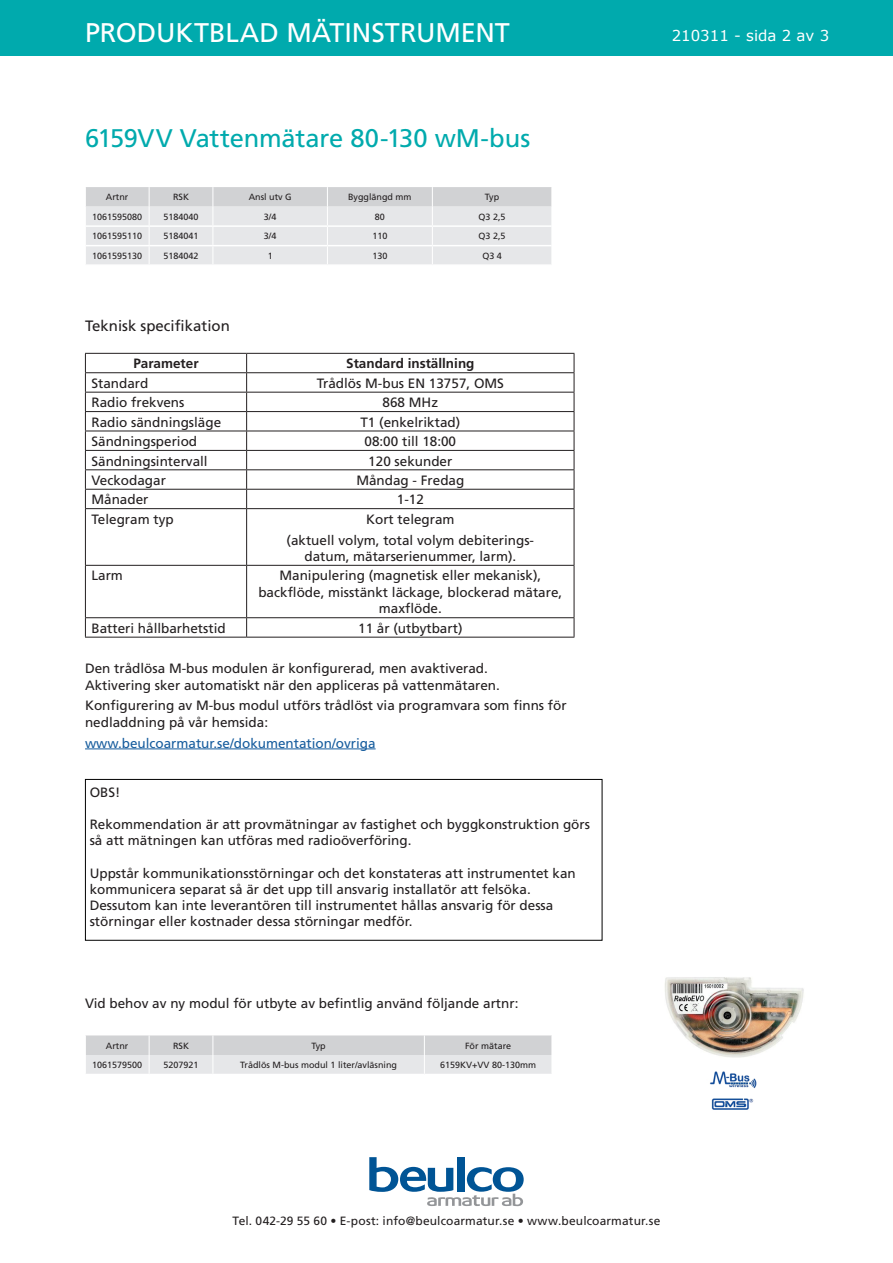
<style>
.page{position:relative;width:893px;height:1263px;background:#fff}
.page>*{position:absolute;margin:0;border:0;box-sizing:border-box;transform-origin:0 0}
.t1{font:27px "Frutiger LT Std";color:#fff}
.Artikelgrupp{font:25.5px "Frutiger LT Std";letter-spacing:-.01em;color:#00aaad}
.t2{font:15px "Frutiger";color:#231f20}
.t3{font:15px "Verdana";color:#fff}
.Tabell_rubrik_Beulco{font:13.5px/16.2px "Frutiger";color:#231f20}
.Brödtext_Beulco{font:13.5px/16.5px "Frutiger";color:#231f20;text-align:center}
.Tabell_rubrik_Beulco-2{font:13.5px "Frutiger";color:#175d9e}
.Brödtext_Beulco-2{font:700 13.5px "Frutiger";color:#231f20}
.t4{font:12px "Frutiger LT Std";letter-spacing:.01em;color:#231f20}
.TabelltextC{font:9px "Frutiger LT Std";color:#231f20}
.TabellrubrikC{font:9px "Frutiger LT Std";color:#231f20}
.Artnr{font:9px "Frutiger LT Std";color:#231f20}
</style>
<div class="page">
<div style="left:0;top:0;width:893px;height:55px;background:#00aaad"></div>
<svg style="left:369px;top:1157px;width:155px;height:49px"></svg>
<svg style="left:86px;top:187px;width:466px;height:77px;background:#e1e2e4"></svg>
<hr style="left:432px;top:225px;width:120px;height:2px;background:#fff">
<hr style="left:432px;top:245px;width:120px;height:1px;background:#fff">
<hr style="left:85px;top:748px;width:291px;height:1px;background:#175d9e">
<hr style="left:85px;top:353px;width:162px;height:1px;background:#231f20">
<hr style="left:247px;top:353px;width:327px;height:1px;background:#231f20">
<hr style="left:85px;top:372px;width:162px;height:1px;background:#231f20">
<hr style="left:85px;top:392px;width:162px;height:1px;background:#231f20">
<hr style="left:85px;top:411px;width:162px;height:1px;background:#231f20">
<hr style="left:247px;top:372px;width:327px;height:1px;background:#231f20">
<hr style="left:247px;top:392px;width:327px;height:1px;background:#231f20">
<hr style="left:247px;top:411px;width:327px;height:1px;background:#231f20">
<hr style="left:85px;top:431px;width:162px;height:1px;background:#231f20">
<hr style="left:247px;top:431px;width:327px;height:1px;background:#231f20">
<hr style="left:85px;top:450px;width:162px;height:1px;background:#231f20">
<hr style="left:247px;top:450px;width:327px;height:1px;background:#231f20">
<hr style="left:85px;top:469px;width:162px;height:1px;background:#231f20">
<hr style="left:247px;top:469px;width:327px;height:1px;background:#231f20">
<svg style="left:85px;top:354px;width:1px;height:154px"></svg>
<hr style="left:85px;top:509px;width:1px;height:56px;background:#231f20">
<hr style="left:85px;top:566px;width:1px;height:51px;background:#231f20">
<svg style="left:85px;top:618px;width:1px;height:19px"></svg>
<svg style="left:246px;top:354px;width:1px;height:154px"></svg>
<hr style="left:246px;top:509px;width:1px;height:56px;background:#231f20">
<hr style="left:246px;top:566px;width:1px;height:51px;background:#231f20">
<svg style="left:246px;top:618px;width:1px;height:19px"></svg>
<svg style="left:574px;top:354px;width:1px;height:154px"></svg>
<hr style="left:574px;top:509px;width:1px;height:56px;background:#231f20">
<hr style="left:574px;top:566px;width:1px;height:51px;background:#231f20">
<svg style="left:574px;top:618px;width:1px;height:19px"></svg>
<hr style="left:85px;top:489px;width:162px;height:1px;background:#231f20">
<hr style="left:85px;top:508px;width:162px;height:1px;background:#231f20">
<hr style="left:85px;top:565px;width:162px;height:1px;background:#231f20">
<hr style="left:85px;top:617px;width:162px;height:1px;background:#231f20">
<hr style="left:85px;top:637px;width:162px;height:1px;background:#231f20">
<hr style="left:247px;top:489px;width:327px;height:1px;background:#231f20">
<hr style="left:247px;top:508px;width:327px;height:1px;background:#231f20">
<hr style="left:247px;top:565px;width:327px;height:1px;background:#231f20">
<hr style="left:247px;top:617px;width:327px;height:1px;background:#231f20">
<hr style="left:247px;top:637px;width:327px;height:1px;background:#231f20">
<div style="left:85px;top:779px;width:517px;height:162px;border:1px solid #000"></div>
<svg style="left:86px;top:1035px;width:466px;height:39px;background:#dcdddf"></svg>
<img style="left:710px;top:1071px;width:47px;height:39px">
<img style="left:665px;top:977px;width:139px;height:81px">
<h1 class="t1" style="left:85px;top:16px;width:319px">PRODUKTBLAD Mätinstrume</h1>
<h1 class="t1" style="left:475px;top:16px;width:32px">nt</h1>
<p class="t3" style="left:672px;top:26px;width:159px">210311 - sida 2 av 3</p>
<p class="Artikelgrupp" style="left:85px;top:123px;width:447px">6159VV Vattenmätare 80-130 wM-bus</p>
<p class="TabellrubrikC" style="left:106px;top:192px;width:24px">Artnr</p>
<p class="TabellrubrikC" style="left:173px;top:192px;width:18px">RSK</p>
<p class="TabellrubrikC" style="left:249px;top:192px;width:45px">Ansl utv G</p>
<p class="TabellrubrikC" style="left:348px;top:192px;width:65px">Bygglängd mm</p>
<p class="TabellrubrikC" style="left:485px;top:192px;width:16px">Typ</p>
<p class="Artnr" style="left:92px;top:211px;width:52px">1061595080</p>
<p class="TabelltextC" style="left:163px;top:211px;width:37px">5184040</p>
<p class="TabelltextC" style="left:264px;top:211px;width:14px">3/4</p>
<p class="TabelltextC" style="left:375px;top:211px;width:12px">80</p>
<p class="TabelltextC" style="left:479px;top:211px;width:29px">Q3 2,5</p>
<p class="Artnr" style="left:92px;top:231px;width:52px">1061595110</p>
<p class="TabelltextC" style="left:163px;top:231px;width:37px">5184041</p>
<p class="TabelltextC" style="left:264px;top:231px;width:14px">3/4</p>
<p class="TabelltextC" style="left:372px;top:231px;width:17px">110</p>
<p class="TabelltextC" style="left:479px;top:231px;width:29px">Q3 2,5</p>
<p class="Artnr" style="left:92px;top:250px;width:52px">1061595130</p>
<p class="TabelltextC" style="left:163px;top:250px;width:37px">5184042</p>
<p class="TabelltextC" style="left:268px;top:250px;width:7px">1</p>
<p class="TabelltextC" style="left:372px;top:250px;width:17px">130</p>
<p class="TabelltextC" style="left:482px;top:250px;width:21px">Q3 4</p>
<p class="t2" style="left:85px;top:317px;width:146px">Teknisk specifikation</p>
<p class="Brödtext_Beulco-2" style="left:133px;top:356px;width:67px">Parameter</p>
<p class="Brödtext_Beulco-2" style="left:346px;top:356px;width:130px">Standard inställning</p>
<p class="Brödtext_Beulco" style="left:91px;top:375px;width:59px">Standard</p>
<p class="Brödtext_Beulco" style="left:317px;top:375px;width:189px">Trådlös M-bus EN 13757, OMS</p>
<p class="Brödtext_Beulco" style="left:91px;top:394px;width:95px">Radio frekvens</p>
<p class="Brödtext_Beulco" style="left:383px;top:394px;width:57px">868 MHz</p>
<p class="Brödtext_Beulco" style="left:91px;top:414px;width:131px">Radio sändningsläge</p>
<p class="Brödtext_Beulco" style="left:360px;top:414px;width:101px">T1 (enkelriktad)</p>
<p class="Brödtext_Beulco" style="left:91px;top:433px;width:107px">Sändningsperiod</p>
<p class="Brödtext_Beulco" style="left:365px;top:433px;width:93px">08:00 till 18:00</p>
<p class="Brödtext_Beulco" style="left:91px;top:452px;width:118px">Sändningsintervall</p>
<p class="Brödtext_Beulco" style="left:368px;top:452px;width:86px">120 sekunder</p>
<p class="Brödtext_Beulco" style="left:91px;top:472px;width:76px">Veckodagar</p>
<p class="Brödtext_Beulco" style="left:356px;top:472px;width:110px">Måndag - Fredag</p>
<p class="Brödtext_Beulco" style="left:91px;top:491px;width:59px">Månader</p>
<p class="Brödtext_Beulco" style="left:397px;top:491px;width:29px">1-12</p>
<p class="Brödtext_Beulco" style="left:91px;top:511px;width:84px">Telegram typ</p>
<p class="Brödtext_Beulco" style="left:366px;top:511px;width:90px">Kort telegram</p>
<p class="Brödtext_Beulco" style="left:287px;top:531px;width:249px">(aktuell volym, total volym debiterings&shy;datum, mätarserienummer, larm).</p>
<p class="Brödtext_Beulco" style="left:91px;top:567px;width:33px">Larm</p>
<p class="Brödtext_Beulco" style="left:258px;top:567px;width:305px">Manipulering (magnetisk eller mekanisk), backflöde, misstänkt läckage, blockerad mätare, maxflöde.</p>
<p class="Brödtext_Beulco" style="left:91px;top:620px;width:136px">Batteri hållbarhetstid</p>
<p class="Brödtext_Beulco" style="left:358px;top:620px;width:106px">11 år (utbytbart)</p>
<p class="Tabell_rubrik_Beulco" style="left:85px;top:660px;width:416px">Den trådlösa M-bus modulen är konfigurerad, men avaktiverad.<br>Aktivering sker automatiskt när den appliceras på vattenmätaren.</p>
<p class="Tabell_rubrik_Beulco" style="left:85px;top:697px;width:483px">Konfigurering av M-bus modul utförs trådlöst via programvara som finns för nedladdning på vår hemsida:</p>
<p class="Tabell_rubrik_Beulco-2" style="left:85px;top:735px;width:292px">www.beulcoarmatur.se/dokumentation/ovriga</p>
<p class="Tabell_rubrik_Beulco" style="left:90px;top:784px;width:32px">OBS!</p>
<p class="Tabell_rubrik_Beulco" style="left:90px;top:816px;width:502px">Rekommendation är att provmätningar av fastighet och byggkonstruktion görs</p>
<p class="Tabell_rubrik_Beulco" style="left:90px;top:832px;width:323px">så att mätningen kan utföras med radioöverföring.</p>
<p class="Tabell_rubrik_Beulco" style="left:90px;top:865px;width:488px">Uppstår kommunikationsstörningar och det konstateras att instrumentet kan kommunicera separat så är det upp till ansvarig installatör att felsöka.<br>Dessutom kan inte leverantören till instrumentet hållas ansvarig för dessa störningar eller kostnader dessa störningar medför.</p>
<p class="Tabell_rubrik_Beulco" style="left:85px;top:995px;width:435px">Vid behov av ny modul för utbyte av befintlig använd följande artnr:</p>
<p class="TabellrubrikC" style="left:106px;top:1040px;width:24px">Artnr</p>
<p class="TabellrubrikC" style="left:173px;top:1040px;width:18px">RSK</p>
<p class="TabellrubrikC" style="left:311px;top:1040px;width:16px">Typ</p>
<p class="TabellrubrikC" style="left:465px;top:1040px;width:48px">För mätare</p>
<p class="Artnr" style="left:92px;top:1060px;width:52px">1061579500</p>
<p class="TabelltextC" style="left:163px;top:1060px;width:37px">5207921</p>
<p class="TabelltextC" style="left:240px;top:1060px;width:158px">Trådlös M-bus modul 1 liter/avläsning</p>
<p class="TabelltextC" style="left:440px;top:1060px;width:97px">6159KV+VV 80-130mm</p>
<p class="t4" style="left:233px;top:1214px;width:429px">Tel. 042-29 55 60 • E-post: info@beulcoarmatur.se • www.beulcoarmatur.se</p>
</div>
